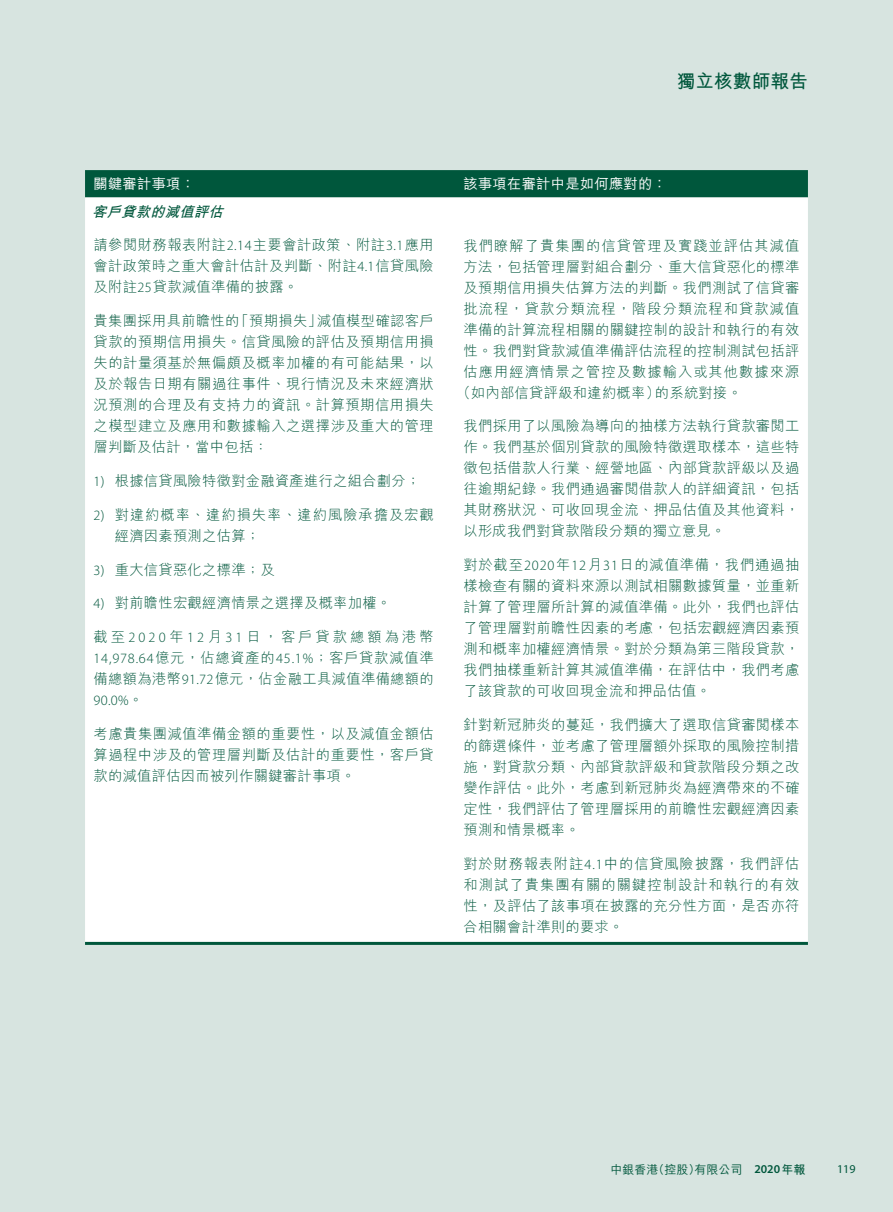
<style>
.page{position:relative;width:893px;height:1212px;background:#d7e4e0}
.page>*{position:absolute;margin:0;border:0;box-sizing:border-box;transform-origin:0 0}
.t1{font:700 18.75px "M Hei HK";color:#00573c}
.t2{font:300 14.25px/21px "M Hei HK";letter-spacing:.025em;color:#00573c;text-align:justify}
.t3{font:300 14.25px "M Hei HK";letter-spacing:.075em;color:#00573c}
.t4{font:300 14.25px/21px "M Hei HK";letter-spacing:.07em;color:#00573c}
.t5{font:500 14.25px "M Hei HK";letter-spacing:.02em;color:#fff}
.t6{font:italic 700 14.25px "M Hei HK";color:#00573c}
.t7{font:300 14.25px "Myriad Pro";color:#00573c}
.t8{font:500 12px "M Hei HK";color:#00573c}
.t9{font:12px "Myriad Pro";color:#00573c}
.s1{font-family:"Myriad Pro"}
.s2{font-family:"M Hei HK"}
.s3{font-family:"Myriad Pro";font-weight:600}
.s4{font-weight:700}
</style>
<div class="page">
<div style="left:85px;top:170px;width:723px;height:27px;background:#00573c"></div>
<div style="left:85px;top:197px;width:723px;height:745px;background:#fff"></div>
<hr style="left:85px;top:942px;width:370px;height:3px;background:#00573c">
<hr style="left:455px;top:942px;width:353px;height:3px;background:#00573c">
<h1 class="t1" style="left:677px;top:67px;width:133px">獨立核數師報告</h1>
<p class="t5" style="left:94px;top:174px;width:103px">關鍵審計事項：</p>
<p class="t5" style="left:463px;top:174px;width:205px">該事項在審計中是如何應對的：</p>
<p class="t6" style="left:92px;top:201px;width:137px">客戶貸款的減值評估</p>
<p class="t2" style="left:94px;top:234px;width:342px">請參閱財務報表附註<span class="s1">2.14</span>主要會計政策、附註<span class="s1">3.1</span>應用會計政策時之重大會計估計及判斷、附註<span class="s1">4.1</span>信貸風險及附註<span class="s1">25</span>貸款減值準備的披露。</p>
<p class="t2" style="left:94px;top:310px;width:342px">貴集團採用具前瞻性的「預期損失」減值模型確認客戶貸款的預期信用損失。信貸風險的評估及預期信用損失的計量須基於無偏頗及概率加權的有可能結果，以及於報告日期有關過往事件、現行情況及未來經濟狀況預測的合理及有支持力的資訊。計算預期信用損失之模型建立及應用和數據輸入之選擇涉及重大的管理層判斷及估計，當中包括：</p>
<p class="t2" style="left:94px;top:470px;width:328px"><span class="s1">1)</span> 根據信貸風險特徵對金融資產進行之組合劃分；</p>
<p class="t4" style="left:115px;top:504px;width:320px;text-indent:-21px"><span class="s1">2)</span> 對違約概率、違約損失率、違約風險承擔及宏觀經濟因素預測之估算；</p>
<p class="t2" style="left:94px;top:559px;width:183px"><span class="s1">3)</span> 重大信貸惡化之標準；及</p>
<p class="t2" style="left:94px;top:592px;width:299px"><span class="s1">4)</span> 對前瞻性宏觀經濟情景之選擇及概率加權。</p>
<p class="t2" style="left:94px;top:626px;width:342px">截至<span class="s1">2020</span>年<span class="s1">12</span>月<span class="s1">31</span>日，客戶貸款總額為港幣<span class="s1">14,978.64</span>億元，佔總資產的<span class="s1">45.1%</span>；客戶貸款減值準備總額為港幣<span class="s1">91.72</span>億元，佔金融工具減值準備總額的</p>
<p class="t7" style="left:94px;top:692px;width:51px">90.0%<span class="s2">。</span></p>
<p class="t2" style="left:94px;top:723px;width:342px">考慮貴集團減值準備金額的重要性，以及減值金額估算過程中涉及的管理層判斷及估計的重要性，客戶貸款的減值評估因而被列作關鍵審計事項。</p>
<p class="t3" style="left:463px;top:238px;width:337px">我們瞭解了貴集團的信貸管理及實踐並評估其減值</p>
<p class="t2" style="left:463px;top:256px;width:337px">方法，包括管理層對組合劃分、重大信貸惡化的標準</p>
<p class="t2" style="left:463px;top:277px;width:337px">及預期信用損失估算方法的判斷。我們測試了信貸審</p>
<p class="t3" style="left:463px;top:301px;width:337px">批流程，貸款分類流程，階段分類流程和貸款減值</p>
<p class="t2" style="left:463px;top:319px;width:337px">準備的計算流程相關的關鍵控制的設計和執行的有效</p>
<p class="t2" style="left:463px;top:340px;width:337px">性。我們對貸款減值準備評估流程的控制測試包括評</p>
<p class="t3" style="left:463px;top:364px;width:337px">估應用經濟情景之管控及數據輸入或其他數據來源</p>
<p class="t2" style="left:456px;top:382px;width:287px">（如內部信貸評級和違約概率）的系統對接。</p>
<p class="t2" style="left:463px;top:415px;width:337px">我們採用了以風險為導向的抽樣方法執行貸款審閱工作。我們基於個別貸款的風險特徵選取樣本，這些特徵包括借款人行業、經營地區、內部貸款評級以及過往逾期紀錄。我們通過審閱借款人的詳細資訊，包括其財務狀況、可收回現金流、押品估值及其他資料，以形成我們對貸款階段分類的獨立意見。</p>
<p class="t2" style="left:463px;top:554px;width:337px">對於截至<span class="s1">2020</span>年<span class="s1">12</span>月<span class="s1">31</span>日的減值準備，我們通過抽樣檢查有關的資料來源以測試相關數據質量，並重新計算了管理層所計算的減值準備。此外，我們也評估了管理層對前瞻性因素的考慮，包括宏觀經濟因素預測和概率加權經濟情景。對於分類為第三階段貸款，我們抽樣重新計算其減值準備，在評估中，我們考慮了該貸款的可收回現金流和押品估值。</p>
<p class="t2" style="left:463px;top:714px;width:337px">針對新冠肺炎的蔓延，我們擴大了選取信貸審閱樣本的篩選條件，並考慮了管理層額外採取的風險控制措施，對貸款分類、內部貸款評級和貸款階段分類之改變作評估。此外，考慮到新冠肺炎為經濟帶來的不確定性，我們評估了管理層採用的前瞻性宏觀經濟因素預測和情景概率。</p>
<p class="t2" style="left:463px;top:853px;width:337px">對於財務報表附註<span class="s1">4.1</span>中的信貸風險披露，我們評估和測試了貴集團有關的關鍵控制設計和執行的有效性，及評估了該事項在披露的充分性方面，是否亦符合相關會計準則的要求。</p>
<p class="t8" style="left:610px;top:1160px;width:196px">中銀香港（控股）有限公司 <span class="s3">2020</span><span class="s4">年報</span></p>
<p class="t9" style="left:837px;top:1161px;width:20px">119</p>
</div>
